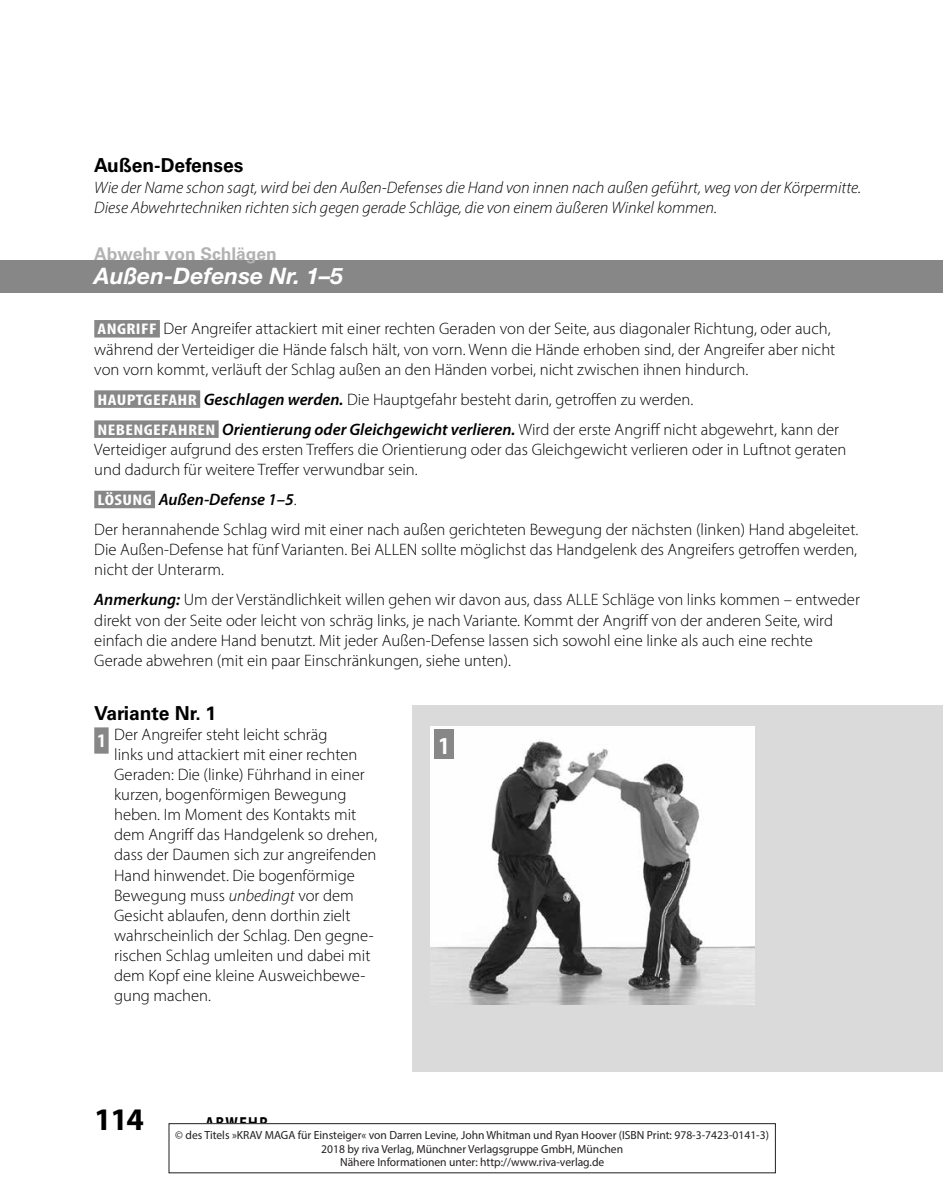
<style>
.page{position:relative;width:943px;height:1191px;background:#fff}
.page>*{position:absolute;margin:0;border:0;box-sizing:border-box;transform-origin:0 0}
.t1{font:700 31.5px "Myriad Pro";color:#000}
.t2{font:700 condensed 24.5px "Myriad Pro";color:#fff}
.t3{font:italic 700 22.75px "Helvetica Neue LT Std";color:#fff}
.t4{font:700 19.25px "Univers LT Std";color:#000}
.t5{font:700 17.5px "Univers LT Std";color:#b3b2b2}
.t6{font:700 17.5px "Myriad Pro";color:#000;scale:.8 1}
.t7{font:300 16.62px/20.1px "Myriad Pro";color:#000}
.t8{font:italic 300 16.62px/20.1px "Myriad Pro";color:#000}
.t9{font:11.72px/13.8px "Myriad Pro";color:#231f20;text-align:center}
.s1{font-weight:700;font-stretch:condensed;font-size:15.4px;color:#fff}
.s2{font-weight:600;font-style:italic}
.s3{font-weight:700;font-stretch:condensed;font-size:19.25px;color:#fff}
.s4{font-style:italic}
</style>
<div class="page">
<div style="left:0;top:260px;width:943px;height:32px;background:#878787"></div>
<div style="left:94px;top:320px;width:66px;height:17px;background:#878787"></div>
<div style="left:94px;top:390px;width:106px;height:18px;background:#878787"></div>
<div style="left:94px;top:420px;width:125px;height:18px;background:#878787"></div>
<div style="left:94px;top:491px;width:61px;height:17px;background:#878787"></div>
<div style="left:94px;top:727px;width:15px;height:26px;background:#878787"></div>
<div style="left:412px;top:705px;width:531px;height:367px;background:#dadada"></div>
<img style="left:430px;top:726px;width:324px;height:278px">
<div style="left:434px;top:729px;width:20px;height:30px;background:#878787"></div>
<div style="left:168px;top:1123px;width:607px;height:50px;border:1px solid #231f20"></div>
<p class="t4" style="left:94px;top:154px;width:151px">Außen-Defenses</p>
<p class="t8" style="left:94px;top:177px;width:768px">Wie der Name schon sagt, wird bei den Außen-Defenses die Hand von innen nach außen geführt, weg von der Körpermitte.<br>Diese Abwehrtechniken richten sich gegen gerade Schläge, die von einem äußeren Winkel kommen.</p>
<p class="t5" style="left:94px;top:243px;width:184px">Abwehr von Schlägen</p>
<h3 class="t3" style="left:94px;top:262px;width:250px">Außen-Defense Nr. 1–5</h3>
<p class="t7" style="left:94px;top:319px;width:742px"><span class="s1">ANGRIFF</span> Der Angreifer attackiert mit einer rechten Geraden von der Seite, aus diagonaler Richtung, oder auch, während der Verteidiger die Hände falsch hält, von vorn. Wenn die Hände erhoben sind, der Angreifer aber nicht von vorn kommt, verläuft der Schlag außen an den Händen vorbei, nicht zwischen ihnen hindurch.</p>
<p class="t7" style="left:98px;top:384px;width:743px;line-height:30.1px"><span class="s1">HAUPTGEFAHR</span> <span class="s2">Geschlagen werden.</span> Die Hauptgefahr besteht darin, getroffen zu werden.<br><span class="s1">NEBENGEFAHREN</span> <span class="s2">Orientierung oder Gleichgewicht verlieren.</span> Wird der erste Angriff nicht abgewehrt, kann der</p>
<p class="t7" style="left:94px;top:439px;width:753px">Verteidiger aufgrund des ersten Treffers die Orientierung oder das Gleichgewicht verlieren oder in Luftnot geraten und dadurch für weitere Treffer verwundbar sein.</p>
<p class="t7" style="left:94px;top:484px;width:765px;line-height:30.1px"><span class="s1">LÖSUNG</span> <span class="s2">Außen-Defense 1–5</span>.<br>Der herannahende Schlag wird mit einer nach außen gerichteten Bewegung der nächsten (linken) Hand abgeleitet.</p>
<p class="t7" style="left:94px;top:539px;width:764px">Die Außen-Defense hat fünf Varianten. Bei ALLEN sollte möglichst das Handgelenk des Angreifers getroffen werden, nicht der Unterarm.</p>
<p class="t7" style="left:94px;top:589px;width:767px"><span class="s2">Anmerkung:</span> Um der Verständlichkeit willen gehen wir davon aus, dass ALLE Schläge von links kommen – entweder direkt von der Seite oder leicht von schräg links, je nach Variante. Kommt der Angriff von der anderen Seite, wird einfach die andere Hand benutzt. Mit jeder Außen-Defense lassen sich sowohl eine linke als auch eine rechte Gerade abwehren (mit ein paar Einschränkungen, siehe unten).</p>
<p class="t4" style="left:94px;top:701px;width:123px">Variante Nr. 1</p>
<p class="t7" style="left:114px;top:724px;width:265px;text-indent:-17px"><span class="s3">1</span> Der Angreifer steht leicht schräg<br>links und attackiert mit einer rechten Geraden: Die (linke) Führhand in einer kurzen, bogenförmigen Bewegung heben. Im Moment des Kontakts mit dem Angriff das Handgelenk so drehen, dass der Daumen sich zur angreifenden Hand hinwendet. Die bogenförmige Bewegung muss <span class="s4">unbedingt</span> vor dem Gesicht ablaufen, denn dorthin zielt wahrscheinlich der Schlag. Den gegne&shy;rischen Schlag umleiten und dabei mit dem Kopf eine kleine Ausweichbewe&shy;gung machen.</p>
<h2 class="t2" style="left:439px;top:730px;width:12px">1</h2>
<h1 class="t1" style="left:94px;top:1099px;width:51px">114</h1>
<p class="t6" style="left:205px;top:1112px;width:79px">ABWEHR</p>
<p class="t9" style="left:175px;top:1127px;width:595px">© des Titels »KRAV MAGA für Einsteiger« von Darren Levine, John Whitman und Ryan Hoover (ISBN Print: 978-3-7423-0141-3)<br>2018 by riva Verlag, Münchner Verlagsgruppe GmbH, München<br>Nähere Informationen unter: http://www.riva-verlag.de</p>
</div>
